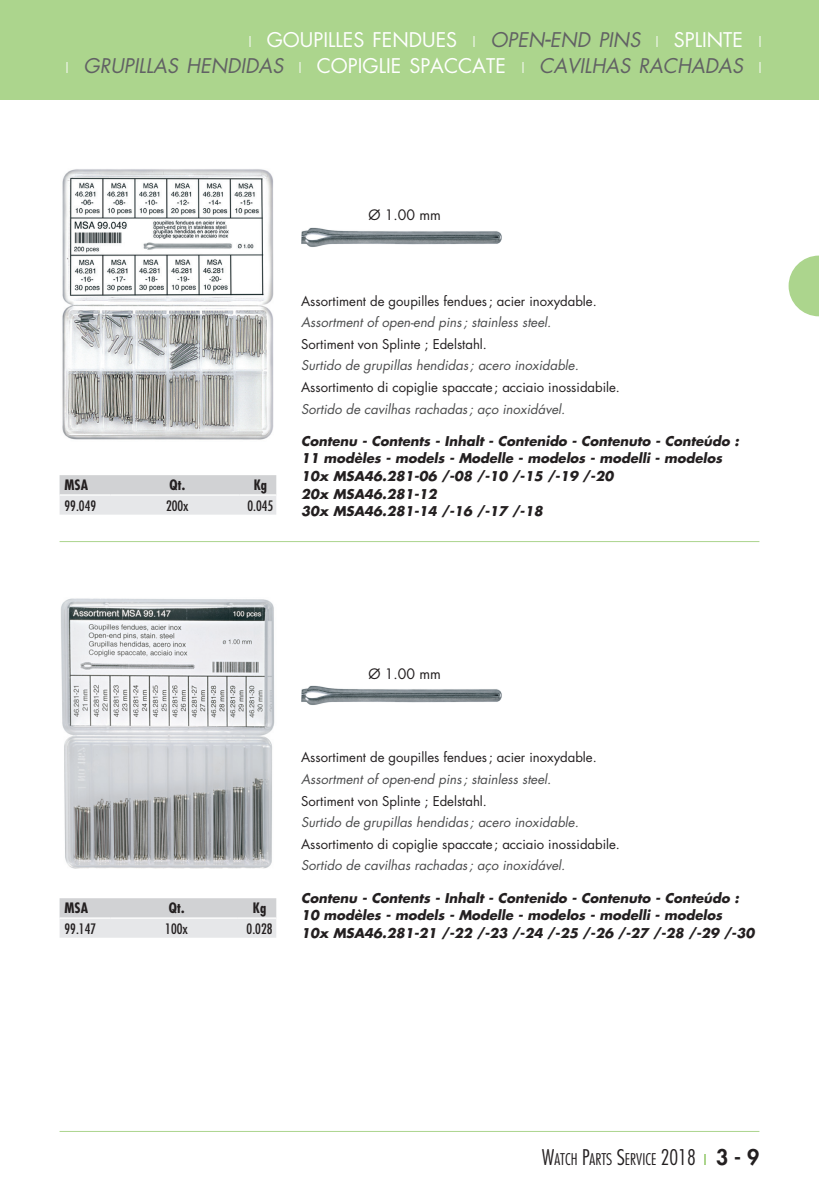
<style>
.page{position:relative;width:819px;height:1191px;background:#fff}
.page>*{position:absolute;margin:0;border:0;box-sizing:border-box;transform-origin:0 0}
.t1{font:italic 19.6px "Futura";color:#616164}
.t2{font:19.6px "Futura";color:#fff}
.t3{font:300 condensed 15.75px "Futura";color:#231f20}
.TEXTE_TABLEAU{font:condensed 14px "Futura";color:#231f20}
.TITRE_TABLEAU{font:700 condensed 14px "Futura";color:#231f20}
.DIAMETRE_copie{font:14px "Futura";color:#231f20}
.CONTENTS{font:italic 700 13.12px "Futura";color:#231f20}
.TEXTE__FR__ALL__IT{font:13.12px "Futura";color:#231f20}
.TEXTE__EN__ES__PT{font:italic 13.12px "Futura";color:#4b4c4d}
.s1{font-size:26.25px}
.s2{font-size:21px}
.s3{font-weight:800;font-stretch:normal;font-size:21px}
</style>
<div class="page">
<hr style="left:60px;top:1131px;width:699px;height:1px;background:#acd58d">
<div style="left:0;top:0;width:819px;height:99px;background:#acd58d"></div>
<svg style="left:249px;top:36px;width:2px;height:11px"></svg>
<svg style="left:788px;top:255px;width:31px;height:61px"></svg>
<img style="left:61px;top:598px;width:214px;height:270px">
<img style="left:62px;top:169px;width:212px;height:271px">
<svg style="left:60px;top:898px;width:216px;height:39px;background:#dcdddf"></svg>
<hr style="left:60px;top:917px;width:50px;height:1px;background:#fff">
<hr style="left:110px;top:917px;width:128px;height:1px;background:#fff">
<hr style="left:238px;top:917px;width:38px;height:1px;background:#fff">
<svg style="left:60px;top:475px;width:216px;height:39px;background:#dcdddf"></svg>
<hr style="left:60px;top:494px;width:50px;height:1px;background:#fff">
<hr style="left:110px;top:494px;width:129px;height:1px;background:#fff">
<hr style="left:239px;top:494px;width:37px;height:1px;background:#fff">
<hr style="left:60px;top:541px;width:699px;height:1px;background:#acd58d">
<img style="left:301px;top:685px;width:201px;height:20px">
<img style="left:301px;top:227px;width:201px;height:20px">
<h1 class="t2" style="left:267px;top:26px;width:192px">GOUPILLES FENDUES</h1>
<h1 class="t1" style="left:490px;top:26px;width:151px">OPEN<span class="s1">-</span>END PINS</h1>
<h1 class="t2" style="left:673px;top:26px;width:71px">SPLINTE</h1>
<h1 class="t1" style="left:84px;top:52px;width:201px">GRUPILLAS HENDIDAS</h1>
<h1 class="t2" style="left:317px;top:52px;width:190px">COPIGLIE SPACCATE</h1>
<h1 class="t1" style="left:539px;top:52px;width:205px">CAVILHAS RACHADAS</h1>
<p class="DIAMETRE_copie" style="left:368px;top:205px;width:74px">Ø 1.00 mm</p>
<p class="TITRE_TABLEAU" style="left:64px;top:476px;width:25px">MSA</p>
<p class="TITRE_TABLEAU" style="left:169px;top:476px;width:17px">Qt.</p>
<p class="TITRE_TABLEAU" style="left:254px;top:476px;width:15px">Kg</p>
<p class="TEXTE_TABLEAU" style="left:64px;top:497px;width:33px">99.049</p>
<p class="TEXTE_TABLEAU" style="left:166px;top:497px;width:24px">200x</p>
<p class="TEXTE_TABLEAU" style="left:247px;top:497px;width:27px">0.045</p>
<p class="TEXTE__FR__ALL__IT" style="left:301px;top:292px;width:297px">Assortiment de goupilles fendues; acier inoxydable.</p>
<p class="TEXTE__EN__ES__PT" style="left:301px;top:313px;width:251px">Assortment of open-end pins; stainless steel.</p>
<p class="TEXTE__FR__ALL__IT" style="left:301px;top:335px;width:187px">Sortiment von Splinte ; Edelstahl.</p>
<p class="TEXTE__EN__ES__PT" style="left:301px;top:356px;width:279px">Surtido de grupillas hendidas; acero inoxidable.</p>
<p class="TEXTE__FR__ALL__IT" style="left:301px;top:378px;width:320px">Assortimento di copiglie spaccate; acciaio inossidabile.</p>
<p class="TEXTE__EN__ES__PT" style="left:301px;top:400px;width:266px">Sortido de cavilhas rachadas; aço inoxidável.</p>
<p class="CONTENTS" style="left:301px;top:432px;width:439px">Contenu - Contents - Inhalt - Contenido - Contenuto - Conteúdo :</p>
<p class="CONTENTS" style="left:301px;top:449px;width:422px">11 modèles - models - Modelle - modelos - modelli - modelos</p>
<p class="CONTENTS" style="left:301px;top:467px;width:314px">10x MSA46.281-06 /-08 /-10 /-15 /-19 /-20</p>
<p class="CONTENTS" style="left:301px;top:484px;width:137px">20x MSA46.281-12</p>
<p class="CONTENTS" style="left:301px;top:502px;width:243px">30x MSA46.281-14 /-16 /-17 /-18</p>
<p class="TITRE_TABLEAU" style="left:64px;top:899px;width:25px">MSA</p>
<p class="TITRE_TABLEAU" style="left:169px;top:899px;width:17px">Qt.</p>
<p class="TITRE_TABLEAU" style="left:253px;top:899px;width:15px">Kg</p>
<p class="TEXTE_TABLEAU" style="left:64px;top:920px;width:33px">99.147</p>
<p class="TEXTE_TABLEAU" style="left:165px;top:920px;width:24px">100x</p>
<p class="TEXTE_TABLEAU" style="left:247px;top:920px;width:27px">0.028</p>
<p class="DIAMETRE_copie" style="left:368px;top:664px;width:74px">Ø 1.00 mm</p>
<p class="TEXTE__FR__ALL__IT" style="left:301px;top:748px;width:297px">Assortiment de goupilles fendues; acier inoxydable.</p>
<p class="TEXTE__EN__ES__PT" style="left:301px;top:770px;width:251px">Assortment of open-end pins; stainless steel.</p>
<p class="TEXTE__FR__ALL__IT" style="left:301px;top:792px;width:187px">Sortiment von Splinte ; Edelstahl.</p>
<p class="TEXTE__EN__ES__PT" style="left:301px;top:813px;width:279px">Surtido de grupillas hendidas; acero inoxidable.</p>
<p class="TEXTE__FR__ALL__IT" style="left:301px;top:835px;width:320px">Assortimento di copiglie spaccate; acciaio inossidabile.</p>
<p class="TEXTE__EN__ES__PT" style="left:301px;top:856px;width:266px">Sortido de cavilhas rachadas; aço inoxidável.</p>
<p class="CONTENTS" style="left:301px;top:888px;width:439px">Contenu - Contents - Inhalt - Contenido - Contenuto - Conteúdo :</p>
<p class="CONTENTS" style="left:301px;top:906px;width:422px">10 modèles - models - Modelle - modelos - modelli - modelos</p>
<p class="CONTENTS" style="left:301px;top:923px;width:455px">10x MSA46.281-21 /-22 /-23 /-24 /-25 /-26 /-27 /-28 /-29 /-30</p>
<p class="t3" style="left:541px;top:1149px;width:219px"><span class="s2">W</span>ATCH <span class="s2">P</span>ARTS <span class="s2">S</span>ERVICE <span class="s2">2018</span> <span class="s3">3 - 9</span></p>
</div>
